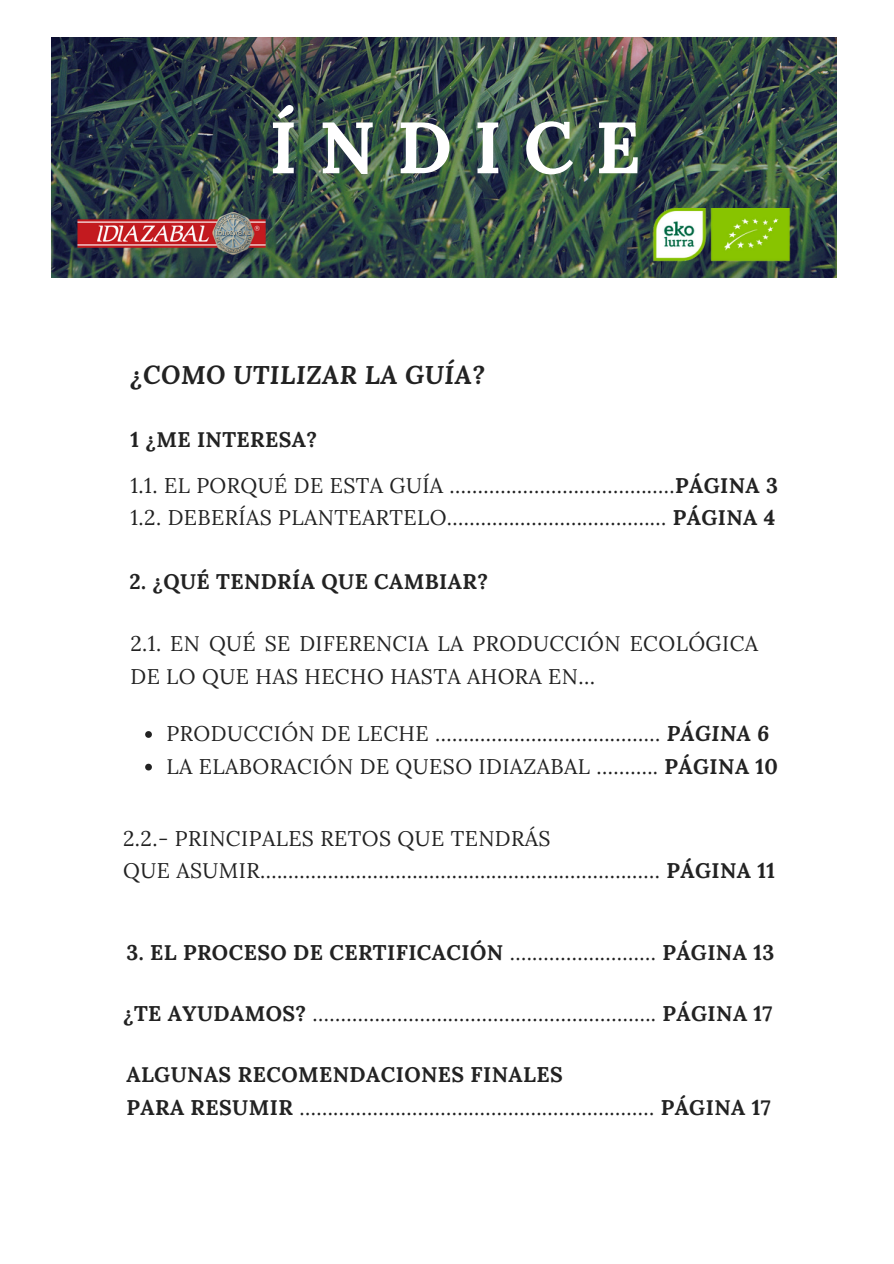
<style>
.page{position:relative;width:894px;height:1264px;background:#fff}
.page>*{position:absolute;margin:0;border:0;box-sizing:border-box;transform-origin:0 0}
.t1{font:700 119.1px "Bodoni FLF";color:#fff}
.t2{font:700 72.45px "Lora";letter-spacing:.3em;color:#fff}
.t3{font:italic 700 25.35px "Lora";letter-spacing:.02em;color:#222}
.t4{font:21.15px/32.7px "Lora";letter-spacing:.02em;color:#222}
.t5{font:700 21.15px "Lora";letter-spacing:.02em;color:#222}
.s1{font-weight:700}
.s2{font-weight:700;font-style:italic}
.s3{font-weight:400}
</style>
<div class="page">
<img style="left:51px;top:38px;width:784px;height:239px">
<img style="left:652px;top:208px;width:141px;height:54px">
<img style="left:78px;top:208px;width:188px;height:50px">
<svg style="left:145px;top:731px;width:7px;height:6px"></svg>
<svg style="left:145px;top:763px;width:7px;height:7px"></svg>
<h2 class="t2" style="left:269px;top:100px;width:373px">ÍNDICE</h2>
<p class="t1" style="left:209px;top:110px;width:478px">Resumen</p>
<h3 class="t3" style="left:130px;top:358px;width:355px">¿COMO UTILIZAR LA GUÍA?</h3>
<h4 class="t5" style="left:130px;top:425px;width:188px">1 ¿ME INTERESA?</h4>
<h5 class="t4" style="left:130px;top:468px;width:648px">1.1. EL PORQUÉ DE ESTA GUÍA ........................................<span class="s1">PÁGINA 3<br></span>1.2. DEBERÍAS PLANTEARTELO....................................... <span class="s1">PÁGINA 4</span></h5>
<h4 class="t5" style="left:129px;top:567px;width:360px">2. ¿QUÉ TENDRÍA QUE CAMBIAR?</h4>
<h5 class="t4" style="left:130px;top:626px;width:629px;line-height:33.2px">2.1. EN QUÉ SE DIFERENCIA LA PRODUCCIÓN ECOLÓGICA<br>DE LO QUE HAS HECHO HASTA AHORA EN…</h5>
<h5 class="t4" style="left:166px;top:717px;width:604px">PRODUCCIÓN DE LECHE ........................................ <span class="s2">PÁGINA 6</span></h5>
<h5 class="t4" style="left:166px;top:749px;width:613px">LA ELABORACIÓN DE QUESO IDIAZABAL ........... <span class="s1">PÁGINA 10</span></h5>
<h5 class="t4" style="left:123px;top:821px;width:653px">2.2.- PRINCIPALES RETOS QUE TENDRÁS<br>QUE ASUMIR....................................................................... <span class="s1">PÁGINA 11</span></h5>
<p class="t5" style="left:126px;top:938px;width:649px">3. EL PROCESO DE CERTIFICACIÓN <span class="s3">..........................</span> PÁGINA 13</p>
<p class="t4" style="left:123px;top:997px;width:650px"><span class="s1">¿TE AYUDAMOS?</span> ............................................................. <span class="s1">PÁGINA 17</span></p>
<h5 class="t4" style="left:126px;top:1058px;width:645px"><span class="s1">ALGUNAS RECOMENDACIONES FINALES<br>PARA RESUMIR</span> ............................................................... <span class="s1">PÁGINA 17</span></h5>
</div>
